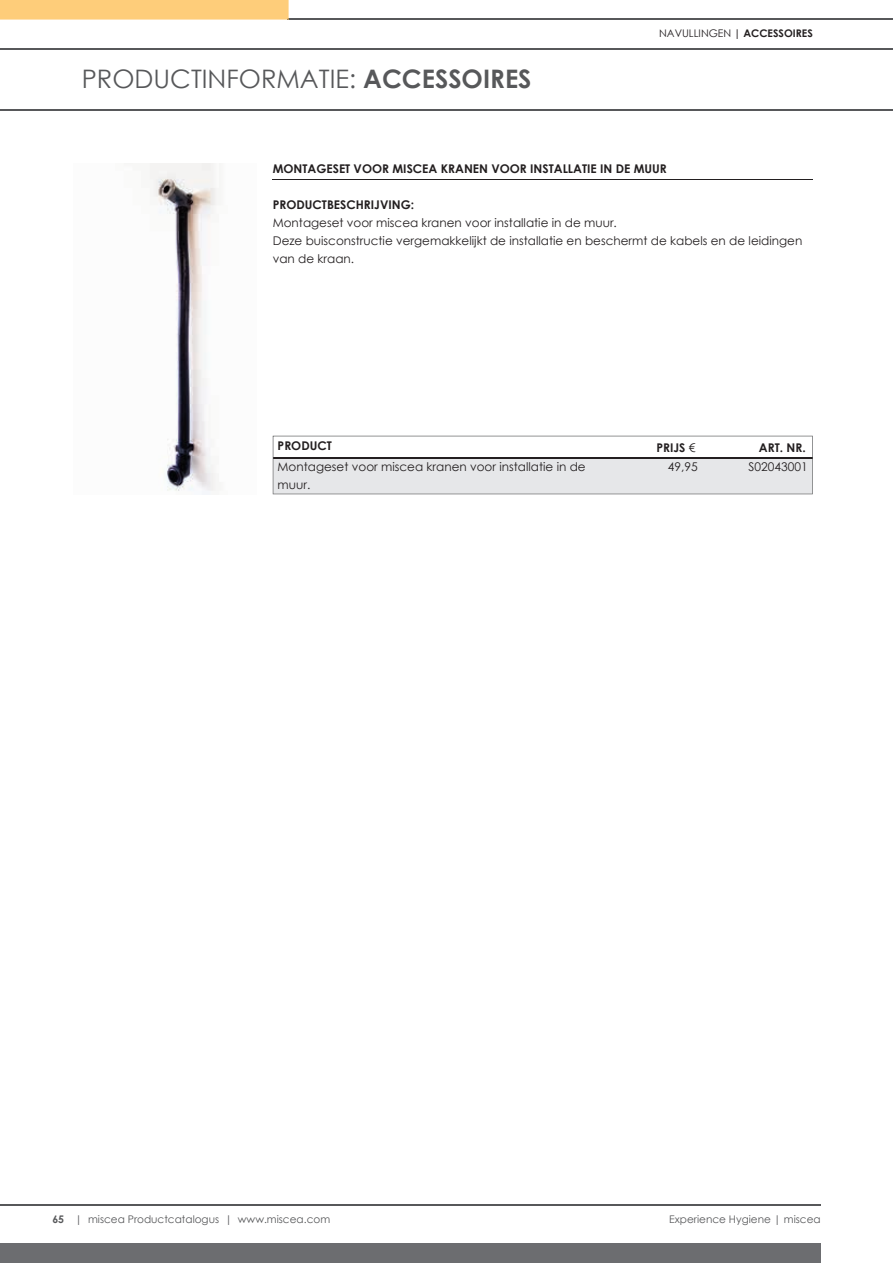
<style>
.page{position:relative;width:893px;height:1263px;background:#fff}
.page>*{position:absolute;margin:0;border:0;box-sizing:border-box;transform-origin:0 0}
.t1{font:25.5px "Century Gothic";color:#57585a}
.t2{font:12px/18px "Century Gothic";color:#231f20}
.t3{font:700 12px "Century Gothic";color:#231f20}
.t4{font:10.5px "Century Gothic";color:#57585a}
.t5{font:700 10.5px "Century Gothic";color:#231f20}
.s1{font-weight:700}
.s2{font-weight:400}
</style>
<div class="page">
<div style="left:0;top:1244px;width:821px;height:19px;background:#6c6d70"></div>
<hr style="left:0;top:109px;width:893px;height:1px;background:#57585a">
<hr style="left:0;top:1205px;width:821px;height:1px;background:#57585a">
<hr style="left:0;top:49px;width:893px;height:1px;background:#57585a">
<hr style="left:288px;top:19px;width:605px;height:1px;background:#57585a">
<div style="left:0;top:0;width:289px;height:20px;background:#fecd7a"></div>
<img style="left:150px;top:164px;width:67px;height:330px">
<hr style="left:273px;top:179px;width:540px;height:1px;background:#231f20">
<svg style="left:273px;top:436px;width:540px;height:58px"></svg>
<h1 class="t1" style="left:82px;top:61px;width:451px">PRODUCTINFORMATIE: <span class="s1">ACCESSOIRES</span></h1>
<p class="t5" style="left:659px;top:25px;width:155px"><span class="s2">NAVULLINGEN</span> | ACCESSOIRES</p>
<p class="t3" style="left:273px;top:159px;width:396px">MONTAGESET VOOR MISCEA KRANEN VOOR INSTALLATIE IN DE MUUR</p>
<p class="t3" style="left:273px;top:195px;width:143px">PRODUCTBESCHRIJVING:</p>
<p class="t2" style="left:273px;top:213px;width:531px">Montageset voor miscea kranen voor installatie in de muur.<br>Deze buisconstructie vergemakkelijkt de installatie en beschermt de kabels en de leidingen van de kraan.</p>
<p class="t3" style="left:278px;top:436px;width:56px">PRODUCT</p>
<p class="t3" style="left:656px;top:438px;width:41px">PRIJS <span class="s2">€</span></p>
<p class="t3" style="left:759px;top:438px;width:48px">ART. NR.</p>
<p class="t2" style="left:278px;top:458px;width:310px">Montageset voor miscea kranen voor installatie in de muur.</p>
<p class="t2" style="left:668px;top:458px;width:31px">49,95</p>
<p class="t2" style="left:749px;top:458px;width:61px">S02043001</p>
<p class="t4" style="left:52px;top:1212px;width:279px"><span class="s1">65</span> | miscea Productcatalogus | www.miscea.com</p>
<p class="t4" style="left:669px;top:1212px;width:153px">Experience Hygiene | miscea</p>
</div>
